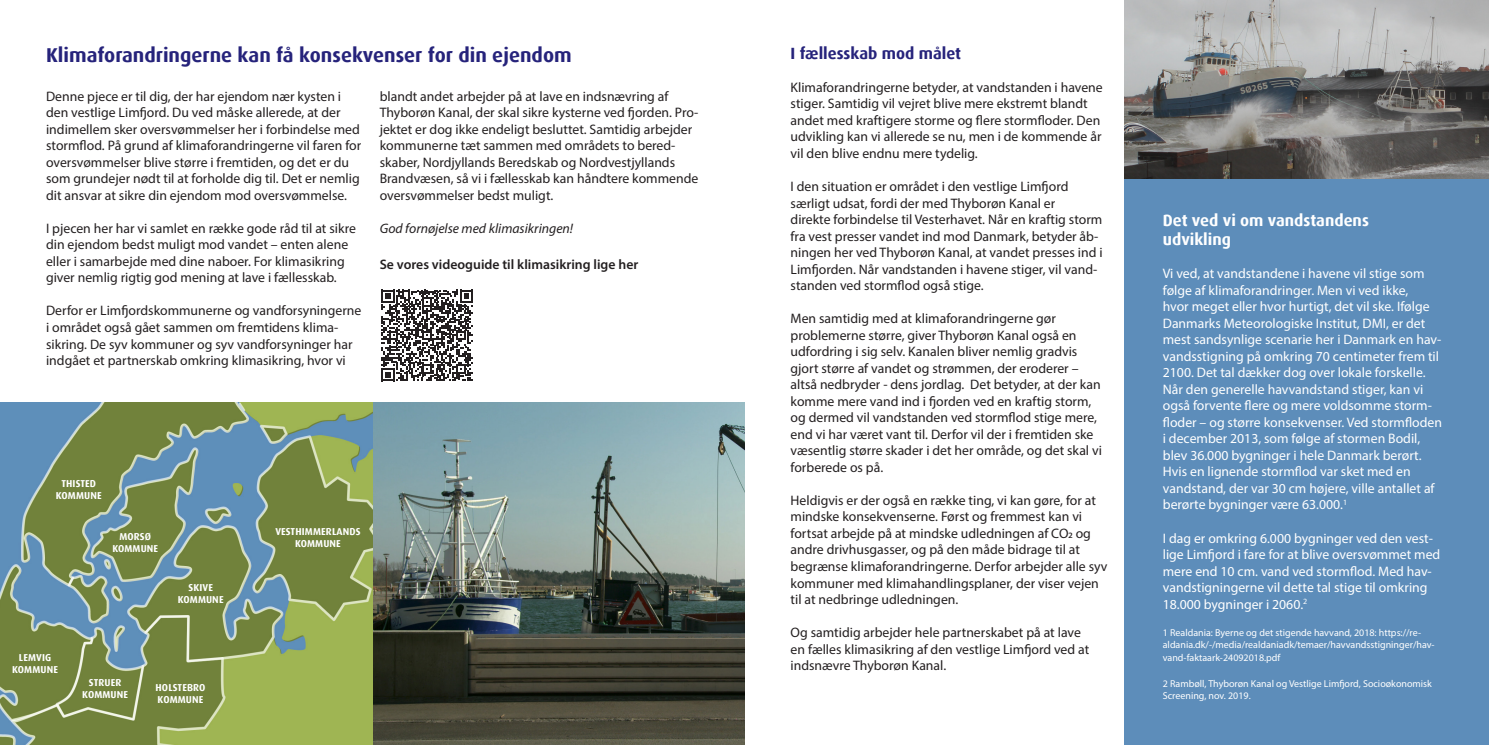
<style>
.page{position:relative;width:1489px;height:745px;background:#fff}
.page>*{position:absolute;margin:0;border:0;box-sizing:border-box;transform-origin:0 0}
.Overskrift{font:700 20px "Dax";color:#26237b}
.Underoverskrift{font:700 16.25px "Dax";color:#fff}
.Underoverskrift-2{font:700 16.25px "Dax";color:#26237b}
.Body{font:13.75px/16.5px "Myriad Pro";color:#231f20}
.Body-2{font:13.75px/16.5px "Myriad Pro";color:#fff}
.Body-3{font:600 13.75px "Myriad Pro";color:#231f20}
.Body-4{font:italic 13.75px "Myriad Pro";color:#231f20}
.Body-5{font:10px/12px "Myriad Pro";color:#fff}
.Underoverskrift-3{font:700 10px "Dax";letter-spacing:.015em;color:#fff}
</style>
<div class="page">
<img style="left:1124px;top:0;width:364px;height:179px">
<div style="left:1124px;top:179px;width:364px;height:565px;background:#5d8dba"></div>
<img style="left:372px;top:402px;width:372px;height:342px">
<img style="left:0;top:402px;width:372px;height:342px">
<svg style="left:381px;top:289px;width:92px;height:92px"></svg>
<p class="Overskrift" style="left:46px;top:44px;width:527px">Klimaforandringerne kan få konsekvenser for din ejendom</p>
<p class="Underoverskrift-2" style="left:790px;top:44px;width:172px">I fællesskab mod målet</p>
<p class="Body" style="left:790px;top:79px;width:314px">Klimaforandringerne betyder, at vandstanden i havene stiger. Samtidig vil vejret blive mere ekstremt blandt andet med kraftigere storme og flere stormfloder. Den udvikling kan vi allerede se nu, men i de kommende år vil den blive endnu mere tydelig.</p>
<p class="Body" style="left:790px;top:178px;width:279px">I den situation er området i den vestlige Limfjord særligt udsat, fordi der med Thyborøn Kanal er</p>
<p class="Body" style="left:790px;top:211px;width:313px">direkte forbindelse til Vesterhavet. Når en kraftig storm fra vest presser vandet ind mod Danmark, betyder åb&shy;ningen her ved Thyborøn Kanal, at vandet presses ind i Limfjorden. Når vandstanden i havene stiger, vil vand&shy;standen ved stormflod også stige.</p>
<p class="Body" style="left:790px;top:310px;width:267px">Men samtidig med at klimaforandringerne gør</p>
<p class="Body" style="left:790px;top:326px;width:313px">problemerne større, giver Thyborøn Kanal også en udfordring i sig selv. Kanalen bliver nemlig gradvis gjort større af vandet og strømmen, der eroderer – altså nedbryder - dens jordlag. Det betyder, at der kan komme mere vand ind i fjorden ved en kraftig storm, og dermed vil vandstanden ved stormflod stige mere, end vi har været vant til. Derfor vil der i fremtiden ske væsentlig større skader i det her område, og det skal vi forberede os på.</p>
<p class="Body" style="left:790px;top:491px;width:318px">Heldigvis er der også en række ting, vi kan gøre, for at mindske konsekvenserne. Først og fremmest kan vi fortsat arbejde på at mindske udledningen af CO2 og andre drivhusgasser, og på den måde bidrage til at begrænse klimaforandringerne. Derfor arbejder alle syv kommuner med klimahandlingsplaner, der viser vejen til at nedbringe udledningen.</p>
<p class="Body" style="left:790px;top:623px;width:300px">Og samtidig arbejder hele partnerskabet på at lave en fælles klimasikring af den vestlige Limfjord ved at indsnævre Thyborøn Kanal.</p>
<p class="Body" style="left:380px;top:88px;width:320px">blandt andet arbejder på at lave en indsnævring af Thyborøn Kanal, der skal sikre kysterne ved fjorden. Pro&shy;jektet er dog ikke endeligt besluttet. Samtidig arbejder kommunerne tæt sammen med områdets to bered&shy;skaber, Nordjyllands Beredskab og Nordvestjyllands Brandvæsen, så vi i fællesskab kan håndtere kommende oversvømmelser bedst muligt.</p>
<p class="Body-4" style="left:380px;top:220px;width:195px">God fornøjelse med klimasikringen!</p>
<p class="Body-3" style="left:380px;top:256px;width:260px">Se vores videoguide til klimasikring lige her</p>
<p class="Body" style="left:46px;top:88px;width:316px">Denne pjece er til dig, der har ejendom nær kysten i den vestlige Limfjord. Du ved måske allerede, at der indimellem sker oversvømmelser her i forbindelse med stormflod. På grund af klimaforandringerne vil faren for oversvømmelser blive større i fremtiden, og det er du som grundejer nødt til at forholde dig til. Det er nemlig dit ansvar at sikre din ejendom mod oversvømmelse.</p>
<p class="Body" style="left:46px;top:220px;width:311px">I pjecen her har vi samlet en række gode råd til at sikre din ejendom bedst muligt mod vandet – enten alene eller i samarbejde med dine naboer. For klimasikring giver nemlig rigtig god mening at lave i fællesskab.</p>
<p class="Body" style="left:46px;top:302px;width:317px">Derfor er Limfjordskommunerne og vandforsyningerne i området også gået sammen om fremtidens klima&shy;sikring. De syv kommuner og syv vandforsyninger har indgået et partnerskab omkring klimasikring, hvor vi</p>
<p class="Underoverskrift-3" style="left:61px;top:477px;width:36px">THISTED</p>
<p class="Underoverskrift-3" style="left:56px;top:489px;width:47px">KOMMUNE</p>
<p class="Underoverskrift-3" style="left:275px;top:525px;width:87px">VESTHIMMERLANDS</p>
<p class="Underoverskrift-3" style="left:295px;top:537px;width:47px">KOMMUNE</p>
<p class="Underoverskrift-3" style="left:119px;top:531px;width:33px">MORSØ</p>
<p class="Underoverskrift-3" style="left:112px;top:543px;width:47px">KOMMUNE</p>
<p class="Underoverskrift-3" style="left:188px;top:581px;width:26px">SKIVE</p>
<p class="Underoverskrift-3" style="left:178px;top:593px;width:47px">KOMMUNE</p>
<p class="Underoverskrift-3" style="left:19px;top:652px;width:34px">LEMVIG</p>
<p class="Underoverskrift-3" style="left:12px;top:664px;width:47px">KOMMUNE</p>
<p class="Underoverskrift-3" style="left:89px;top:676px;width:34px">STRUER</p>
<p class="Underoverskrift-3" style="left:82px;top:688px;width:47px">KOMMUNE</p>
<p class="Underoverskrift-3" style="left:155px;top:681px;width:51px">HOLSTEBRO</p>
<p class="Underoverskrift-3" style="left:158px;top:693px;width:47px">KOMMUNE</p>
<p class="Underoverskrift" style="left:1162px;top:211px;width:208px">Det ved vi om vandstandens</p>
<p class="Underoverskrift" style="left:1162px;top:230px;width:70px">udvikling</p>
<p class="Body-2" style="left:1162px;top:265px;width:281px">Vi ved, at vandstandene i havene vil stige som følge af klimaforandringer. Men vi ved ikke,<br>hvor meget eller hvor hurtigt, det vil ske. Ifølge Danmarks Meteorologiske Institut, DMI, er det mest sandsynlige scenarie her i Danmark en hav&shy;vandsstigning på omkring 70 centimeter frem til 2100. Det tal dækker dog over lokale forskelle.<br>Når den generelle havvandstand stiger, kan vi også forvente flere og mere voldsomme storm&shy;floder – og større konsekvenser. Ved stormfloden i december 2013, som følge af stormen Bodil, blev 36.000 bygninger i hele Danmark berørt.<br>Hvis en lignende stormflod var sket med en vandstand, der var 30 cm højere, ville antallet af berørte bygninger være 63.000.<sup>1</sup></p>
<p class="Body-2" style="left:1162px;top:529px;width:279px">I dag er omkring 6.000 bygninger ved den vest&shy;lige Limfjord i fare for at blive oversvømmet med mere end 10 cm. vand ved stormflod. Med hav&shy;vandstigningerne vil dette tal stige til omkring 18.000 bygninger i 2060.<sup>2</sup></p>
<p class="Body-5" style="left:1162px;top:626px;width:273px">1 Realdania: Byerne og det stigende havvand, 2018: https://re&shy;aldania.dk/-/media/realdaniadk/temaer/havvandsstigninger/hav-</p>
<p class="Body-5" style="left:1162px;top:651px;width:119px">vand-faktaark-24092018.pdf</p>
<p class="Body-5" style="left:1162px;top:677px;width:270px">2 Rambøll, Thyborøn Kanal og Vestlige Limfjord, Socioøkonomisk<br>Screening, nov. 2019.</p>
</div>
